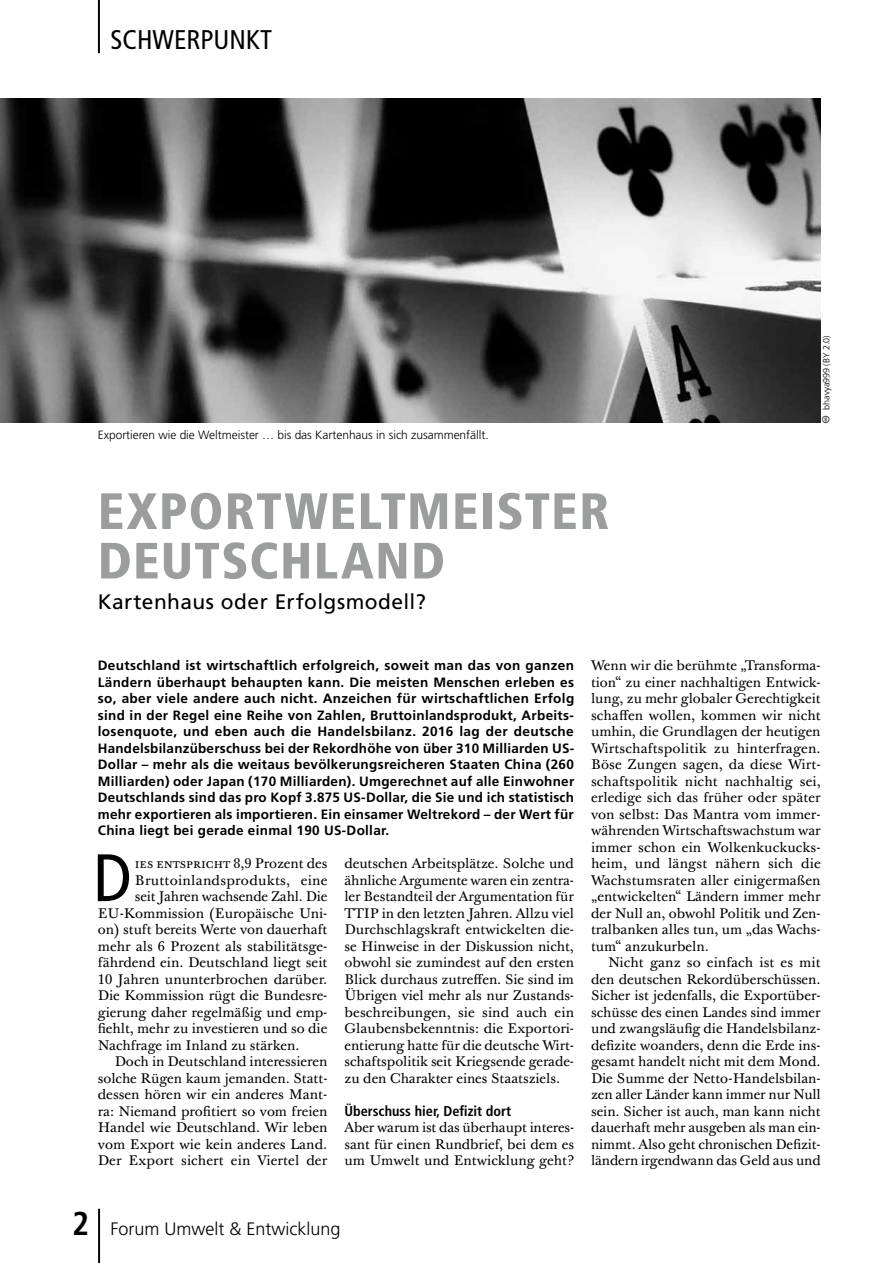
<style>
.page{position:relative;width:893px;height:1263px;background:#fff}
.page>*{position:absolute;margin:0;border:0;box-sizing:border-box;transform-origin:0 0}
.t1{font:condensed 66.9px "Frutiger";color:#000}
.t2{font:900 condensed 51px/49.5px "Frutiger";letter-spacing:.03em;color:#9c9d9d}
.t3{font:condensed 27px "Frutiger";color:#000}
.t4{font:21px "Frutiger";letter-spacing:.02em;color:#000}
.t5{font:300 18px "Frutiger";color:#000}
.t6{font:700 condensed 14.25px "Frutiger";color:#000}
.t7{font:13.65px/16.5px "Baskerville 10 Pro";letter-spacing:-.005em;color:#000;text-align:justify}
.t8{font:13.65px "Baskerville 10 Pro";letter-spacing:.02em;color:#000}
.t9{font:700 13.5px/16.5px "Frutiger";letter-spacing:.02em;color:#000;text-align:justify}
.t10{font:300 12px "Frutiger";letter-spacing:-.005em;color:#000}
.t11{font:300 9px "Frutiger";letter-spacing:-.005em;color:#000}
.s1{font-weight:700;font-stretch:condensed;font-size:33px}
</style>
<div class="page">
<hr style="left:98px;top:0;width:2px;height:53px;background:#000">
<hr style="left:98px;top:1209px;width:2px;height:54px;background:#000">
<img style="left:0;top:98px;width:821px;height:325px">
<h3 class="t3" style="left:111px;top:24px;width:163px">SCHWERPUNKT</h3>
<p class="t10" style="left:98px;top:428px;width:392px">Exportieren wie die Weltmeister … bis das Kartenhaus in sich zusammenfällt.</p>
<h2 class="t2" style="left:98px;top:486px;width:513px">EXPORTWELTMEISTER<br>DEUTSCHLAND</h2>
<h3 class="t4" style="left:98px;top:590px;width:330px">Kartenhaus oder Erfolgsmodell?</h3>
<p class="t11" style="left:821px;top:410px;width:76px;rotate:-90deg">bhavya999 (BY 2.0)</p>
<p class="t9" style="left:98px;top:657px;width:478px">Deutschland ist wirtschaftlich erfolgreich, soweit man das von ganzen Ländern überhaupt behaupten kann. Die meisten Menschen erleben es so, aber viele andere auch nicht. Anzeichen für wirtschaftlichen Erfolg sind in der Regel eine Reihe von Zahlen, Bruttoinlandsprodukt, Arbeits&shy;losenquote, und eben auch die Handelsbilanz. 2016 lag der deutsche Handelsbilanzüberschuss bei der Rekordhöhe von über 310 Milliarden US-Dollar – mehr als die weitaus bevölkerungsreicheren Staaten China (260<br>Milliarden) oder Japan (170 Milliarden). Umgerechnet auf alle Einwohner Deutschlands sind das pro Kopf 3.875 US-Dollar, die Sie und ich statistisch mehr exportieren als importieren. Ein einsamer Weltrekord – der Wert für China liegt bei gerade einmal 190 US-Dollar.</p>
<h1 class="t1" style="left:93px;top:839px;width:40px">D</h1>
<p class="t7" style="left:135px;top:856px;width:194px">ies entspricht 8,9 Prozent des</p>
<p class="t7" style="left:344px;top:856px;width:231px">deutschen Arbeitsplätze. Solche und ähnliche Argumente waren ein zentra&shy;ler Bestandteil der Argumentation für TTIP in den letzten Jahren. Allzu viel Durchschlagskraft entwickelten die&shy;se Hinweise in der Diskussion nicht, obwohl sie zumindest auf den ersten Blick durchaus zutreffen. Sie sind im Übrigen viel mehr als nur Zustands&shy;beschreibungen, sie sind auch ein Glaubensbekenntnis: die Exportori&shy;entierung hatte für die deutsche Wirt&shy;schaftspolitik seit Kriegsende gerade&shy;zu den Charakter eines Staatsziels.</p>
<p class="t6" style="left:344px;top:1102px;width:168px">Überschuss hier, Defizit dort</p>
<p class="t7" style="left:344px;top:1120px;width:231px">Aber warum ist das überhaupt interes&shy;sant für einen Rundbrief, bei dem es um Umwelt und Entwicklung geht?</p>
<p class="t8" style="left:135px;top:871px;width:194px">Bruttoinlandsprodukts, eine</p>
<p class="t7" style="left:135px;top:889px;width:194px">seit Jahren wachsende Zahl. Die</p>
<p class="t7" style="left:98px;top:905px;width:231px">EU-Kommission (Europäische Uni-</p>
<p class="t7" style="left:98px;top:922px;width:231px">on) stuft bereits Werte von dauerhaft</p>
<p class="t7" style="left:98px;top:938px;width:231px">mehr als 6 Prozent als stabilitätsge-</p>
<p class="t7" style="left:98px;top:955px;width:231px">fährdend ein. Deutschland liegt seit</p>
<p class="t7" style="left:98px;top:971px;width:231px">10 Jahren ununterbrochen darüber.</p>
<p class="t7" style="left:98px;top:988px;width:231px">Die Kommission rügt die Bundesre-</p>
<p class="t7" style="left:98px;top:1004px;width:231px">gierung daher regelmäßig und emp-</p>
<p class="t7" style="left:98px;top:1021px;width:231px">fiehlt, mehr zu investieren und so die</p>
<p class="t7" style="left:98px;top:1037px;width:203px">Nachfrage im Inland zu stärken.</p>
<p class="t7" style="left:115px;top:1054px;width:214px">Doch in Deutschland interessieren</p>
<p class="t7" style="left:98px;top:1070px;width:231px">solche Rügen kaum jemanden. Statt-</p>
<p class="t7" style="left:98px;top:1087px;width:231px">dessen hören wir ein anderes Mant-</p>
<p class="t7" style="left:98px;top:1103px;width:231px">ra: Niemand profitiert so vom freien</p>
<p class="t7" style="left:98px;top:1120px;width:231px">Handel wie Deutschland. Wir leben</p>
<p class="t7" style="left:98px;top:1136px;width:231px">vom Export wie kein anderes Land.</p>
<p class="t7" style="left:98px;top:1153px;width:231px">Der Export sichert ein Viertel der</p>
<p class="t7" style="left:591px;top:658px;width:231px">Wenn wir die berühmte „Transforma&shy;tion“ zu einer nachhaltigen Entwick&shy;lung, zu mehr globaler Gerechtigkeit schaffen wollen, kommen wir nicht umhin, die Grundlagen der heutigen Wirtschaftspolitik zu hinterfragen.<br>Böse Zungen sagen, da diese Wirt&shy;schaftspolitik nicht nachhaltig sei, erledige sich das früher oder später von selbst: Das Mantra vom immer&shy;währenden Wirtschaftswachstum war immer schon ein Wolkenkuckucks&shy;heim, und längst nähern sich die Wachstumsraten aller einigermaßen „entwickelten“ Ländern immer mehr der Null an, obwohl Politik und Zen&shy;tralbanken alles tun, um „das Wachs&shy;tum“ anzukurbeln.</p>
<p class="t7" style="left:591px;top:955px;width:231px;text-indent:17px">Nicht ganz so einfach ist es mit den deutschen Rekordüberschüssen.<br>Sicher ist jedenfalls, die Exportüber&shy;schüsse des einen Landes sind immer und zwangsläufig die Handelsbilanz&shy;defizite woanders, denn die Erde ins&shy;gesamt handelt nicht mit dem Mond.<br>Die Summe der Netto-Handelsbilan&shy;zen aller Länder kann immer nur Null sein. Sicher ist auch, man kann nicht dauerhaft mehr ausgeben als man ein&shy;nimmt. Also geht chronischen Defizit&shy;ländern irgendwann das Geld aus und</p>
<h3 class="t5" style="left:72px;top:1219px;width:270px"><span class="s1">2</span> Forum Umwelt &amp; Entwicklung</h3>
</div>
